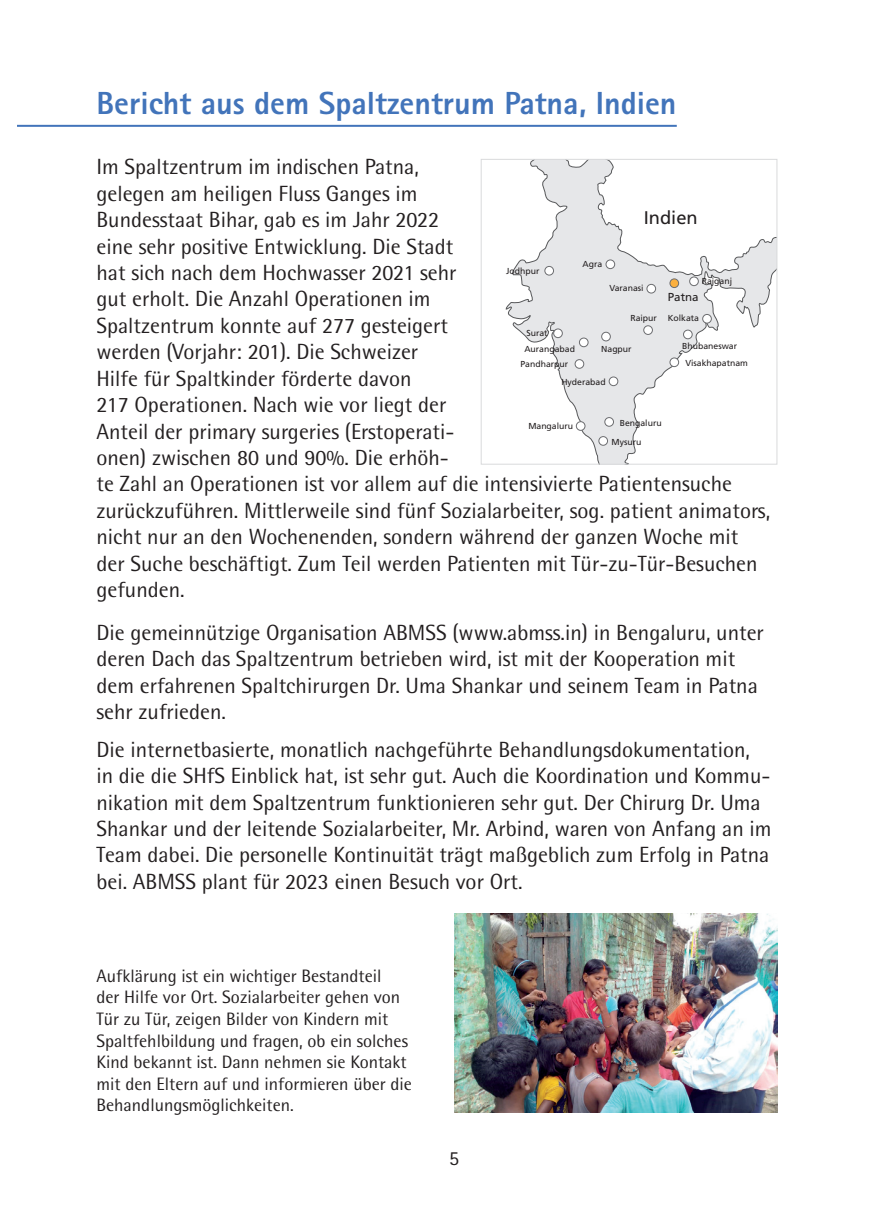
<style>
.page{position:relative;width:874px;height:1225px;background:#fff}
.page>*{position:absolute;margin:0;border:0;box-sizing:border-box;transform-origin:0 0}
.t1{font:800 32px "Rotis Sans Serif Std";color:#4274ba}
.t2{font:22px/26.4px "Rotis Semi Sans Std";color:#231f20}
.t3{font:20px "Rotis Sans Serif Std";color:#231f20}
.t4{font:18.4px "Frutiger LT Pro";color:#231f20}
.t5{font:18px/21.6px "Rotis Semi Sans Std";color:#231f20}
.t6{font:11.6px "Frutiger LT Pro";color:#231f20}
.t7{font:8.6px/15.4px "Frutiger LT Pro";color:#231f20}
</style>
<div class="page">
<hr style="left:17px;top:125px;width:659px;height:2px;background:#4274ba">
<svg style="left:505px;top:161px;width:270px;height:302px"></svg>
<div style="left:605px;top:260px;width:9px;height:9px;background:#fff;border-radius:50%"></div>
<div style="left:605px;top:260px;width:9px;height:9px;border:1px solid #6c6d70;border-radius:50%"></div>
<div style="left:669px;top:279px;width:9px;height:8px;background:#fbb03f;border-radius:50%"></div>
<div style="left:669px;top:279px;width:9px;height:9px;border:1px solid #6c6d70;border-radius:50%"></div>
<div style="left:702px;top:314px;width:9px;height:9px;background:#fff;border-radius:50%"></div>
<div style="left:702px;top:314px;width:9px;height:9px;border:1px solid #6c6d70;border-radius:50%"></div>
<div style="left:646px;top:284px;width:9px;height:9px;background:#fff;border-radius:50%"></div>
<div style="left:646px;top:284px;width:9px;height:9px;border:1px solid #6c6d70;border-radius:50%"></div>
<div style="left:544px;top:266px;width:9px;height:9px;background:#fff;border-radius:50%"></div>
<div style="left:544px;top:266px;width:9px;height:9px;border:1px solid #6c6d70;border-radius:50%"></div>
<div style="left:643px;top:326px;width:9px;height:8px;background:#fff;border-radius:50%"></div>
<div style="left:643px;top:325px;width:9px;height:10px;border:1px solid #6c6d70;border-radius:50%"></div>
<div style="left:689px;top:277px;width:9px;height:9px;background:#fff;border-radius:50%"></div>
<div style="left:689px;top:277px;width:9px;height:9px;border:1px solid #6c6d70;border-radius:50%"></div>
<div style="left:601px;top:332px;width:9px;height:9px;background:#fff;border-radius:50%"></div>
<div style="left:601px;top:332px;width:9px;height:9px;border:1px solid #6c6d70;border-radius:50%"></div>
<div style="left:669px;top:358px;width:9px;height:8px;background:#fff;border-radius:50%"></div>
<div style="left:669px;top:358px;width:9px;height:9px;border:1px solid #6c6d70;border-radius:50%"></div>
<div style="left:553px;top:329px;width:9px;height:9px;background:#fff;border-radius:50%"></div>
<div style="left:553px;top:329px;width:9px;height:9px;border:1px solid #6c6d70;border-radius:50%"></div>
<div style="left:579px;top:338px;width:8px;height:9px;background:#fff;border-radius:50%"></div>
<div style="left:579px;top:338px;width:9px;height:9px;border:1px solid #6c6d70;border-radius:50%"></div>
<div style="left:574px;top:360px;width:9px;height:8px;background:#fff;border-radius:50%"></div>
<div style="left:574px;top:359px;width:9px;height:9px;border:1px solid #6c6d70;border-radius:50%"></div>
<div style="left:609px;top:377px;width:8px;height:9px;background:#fff;border-radius:50%"></div>
<div style="left:608px;top:377px;width:9px;height:9px;border:1px solid #6c6d70;border-radius:50%"></div>
<div style="left:604px;top:417px;width:9px;height:9px;background:#fff;border-radius:50%"></div>
<div style="left:604px;top:417px;width:9px;height:9px;border:1px solid #6c6d70;border-radius:50%"></div>
<div style="left:576px;top:422px;width:8px;height:8px;background:#fff;border-radius:50%"></div>
<div style="left:575px;top:421px;width:10px;height:9px;border:1px solid #6c6d70;border-radius:50%"></div>
<div style="left:598px;top:436px;width:9px;height:9px;background:#fff;border-radius:50%"></div>
<div style="left:598px;top:436px;width:9px;height:9px;border:1px solid #6c6d70;border-radius:50%"></div>
<div style="left:683px;top:330px;width:8px;height:9px;background:#fff;border-radius:50%"></div>
<div style="left:683px;top:330px;width:9px;height:9px;border:1px solid #6c6d70;border-radius:50%"></div>
<div style="left:480px;top:159px;width:297px;height:306px;border:1px solid #d9dadc"></div>
<img style="left:454px;top:913px;width:323px;height:199px">
<h1 class="t1" style="left:96px;top:82px;width:581px">Bericht aus dem Spaltzentrum Patna, Indien</h1>
<p class="t2" style="left:96px;top:154px;width:675px">Im Spaltzentrum im indischen Patna,<br>gelegen am heiligen Fluss Ganges im<br>Bundesstaat Bihar, gab es im Jahr 2022<br>eine sehr positive Entwicklung. Die Stadt<br>hat sich nach dem Hochwasser 2021 sehr<br>gut erholt. Die Anzahl Operationen im<br>Spaltzentrum konnte auf 277 gesteigert<br>werden (Vorjahr: 201). Die Schweizer<br>Hilfe für Spaltkinder förderte davon<br>217 Operationen. Nach wie vor liegt der<br>Anteil der primary surgeries (Erstoperati-<br>onen) zwischen 80 und 90%. Die erhöh-<br>te Zahl an Operationen ist vor allem auf die intensivierte Patientensuche zurückzuführen. Mittlerweile sind fünf Sozialarbeiter, sog. patient animators, nicht nur an den Wochenenden, sondern während der ganzen Woche mit der Suche beschäftigt. Zum Teil werden Patienten mit Tür-zu-Tür-Besuchen gefunden.</p>
<p class="t2" style="left:96px;top:619px;width:668px">Die gemeinnützige Organisation ABMSS (www.abmss.in) in Bengaluru, unter deren Dach das Spaltzentrum betrieben wird, ist mit der Kooperation mit dem erfahrenen Spaltchirurgen Dr. Uma Shankar und seinem Team in Patna sehr zufrieden.</p>
<p class="t2" style="left:96px;top:736px;width:676px">Die internetbasierte, monatlich nachgeführte Behandlungsdokumentation, in die die SHfS Einblick hat, ist sehr gut. Auch die Koordination und Kommu&shy;nikation mit dem Spaltzentrum funktionieren sehr gut. Der Chirurg Dr. Uma Shankar und der leitende Sozialarbeiter, Mr. Arbind, waren von Anfang an im Team dabei. Die personelle Kontinuität trägt maßgeblich zum Erfolg in Patna bei. ABMSS plant für 2023 einen Besuch vor Ort.</p>
<p class="t4" style="left:643px;top:207px;width:55px">Indien</p>
<p class="t7" style="left:582px;top:256px;width:21px">Agra</p>
<p class="t7" style="left:506px;top:263px;width:35px">Jodhpur</p>
<p class="t7" style="left:701px;top:273px;width:32px">Rajganj</p>
<p class="t7" style="left:609px;top:281px;width:36px">Varanasi</p>
<p class="t6" style="left:667px;top:290px;width:32px">Patna</p>
<p class="t7" style="left:667px;top:310px;width:33px">Kolkata</p>
<p class="t7" style="left:630px;top:310px;width:28px">Raipur</p>
<p class="t7" style="left:524px;top:325px;width:52px">Surat<br>Aurangabad</p>
<p class="t7" style="left:561px;top:374px;width:46px">Hyderabad</p>
<p class="t7" style="left:681px;top:338px;width:56px">Bhubaneswar</p>
<p class="t7" style="left:601px;top:341px;width:32px">Nagpur</p>
<p class="t7" style="left:685px;top:355px;width:64px">Visakhapatnam</p>
<p class="t7" style="left:520px;top:356px;width:49px">Pandharpur</p>
<p class="t7" style="left:619px;top:415px;width:43px">Bengaluru</p>
<p class="t7" style="left:528px;top:418px;width:46px">Mangaluru</p>
<p class="t7" style="left:611px;top:434px;width:31px">Mysuru</p>
<p class="t5" style="left:96px;top:964px;width:317px">Aufklärung ist ein wichtiger Bestandteil<br>der Hilfe vor Ort. Sozialarbeiter gehen von Tür zu Tür, zeigen Bilder von Kindern mit Spaltfehlbildung und fragen, ob ein solches Kind bekannt ist. Dann nehmen sie Kontakt mit den Eltern auf und informieren über die Behandlungsmöglichkeiten.</p>
<p class="t3" style="left:449px;top:1147px;width:11px">5</p>
</div>
